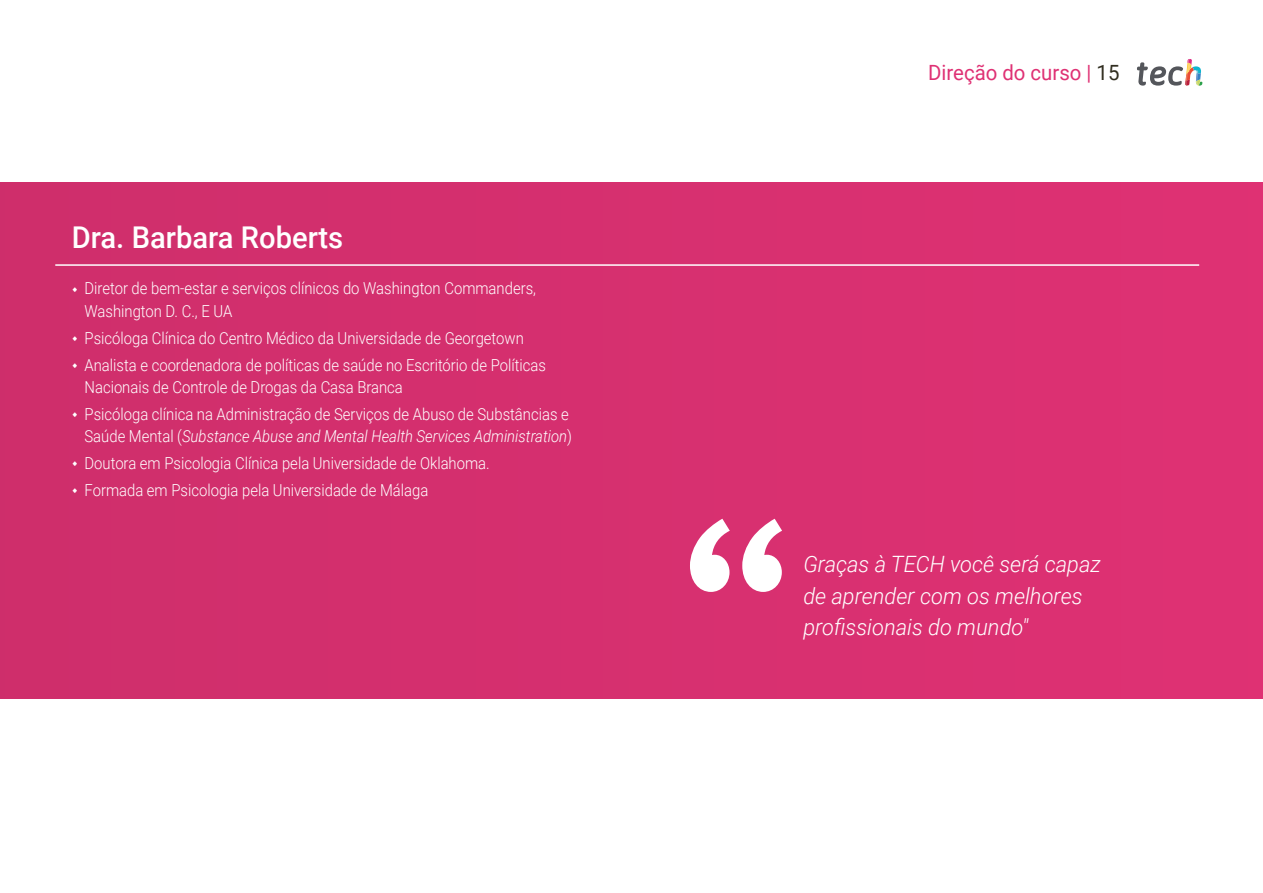
<style>
.page{position:relative;width:1263px;height:893px;background:#fff}
.page>*{position:absolute;margin:0;border:0;box-sizing:border-box;transform-origin:0 0}
.t1{font:500 30px "Roboto";color:#fff}
.t2{font:italic 300 22.5px/31.5px "Roboto";color:#fff}
.t3{font:21px "Roboto";color:#df3174}
.t4{font:300 16.5px/26.7px "Roboto";color:#fff;scale:.9 1}
.s1{font-style:italic}
.s2{color:#312e20}
</style>
<div class="page">
<div style="left:0;top:182px;width:1263px;height:516px;background:#d6306f"></div>
<svg style="left:690px;top:519px;width:92px;height:73px"></svg>
<hr style="left:55px;top:264px;width:1144px;height:2px;background:#fff">
<svg style="left:1137px;top:59px;width:65px;height:27px"></svg>
<h1 class="t1" style="left:72px;top:216px;width:273px">Dra. Barbara Roberts</h1>
<p class="t4" style="left:85px;top:277px;width:503px;line-height:22.5px">Diretor de bem-estar e serviços clínicos do Washington Commanders,<br>Washington D. C., E UA</p>
<p class="t4" style="left:85px;top:324px;width:514px">Psicóloga Clínica do Centro Médico da Universidade de Georgetown<br>Analista e coordenadora de políticas de saúde no Escritório de Políticas</p>
<p class="t4" style="left:85px;top:373px;width:540px">Nacionais de Controle de Drogas da Casa Branca<br>Psicóloga clínica na Administração de Serviços de Abuso de Substâncias e</p>
<p class="t4" style="left:85px;top:422px;width:543px">Saúde Mental (<span class="s1">Substance Abuse and Mental Health Services Administration</span>)<br>Doutora em Psicologia Clínica pela Universidade de Oklahoma.<br>Formada em Psicologia pela Universidade de Málaga</p>
<p class="t3" style="left:928px;top:57px;width:193px">Direção do curso | <span class="s2">15</span></p>
<h2 class="t2" style="left:803px;top:548px;width:299px">Graças à TECH você será capaz de aprender com os melhores profissionais do mundo"</h2>
</div>
